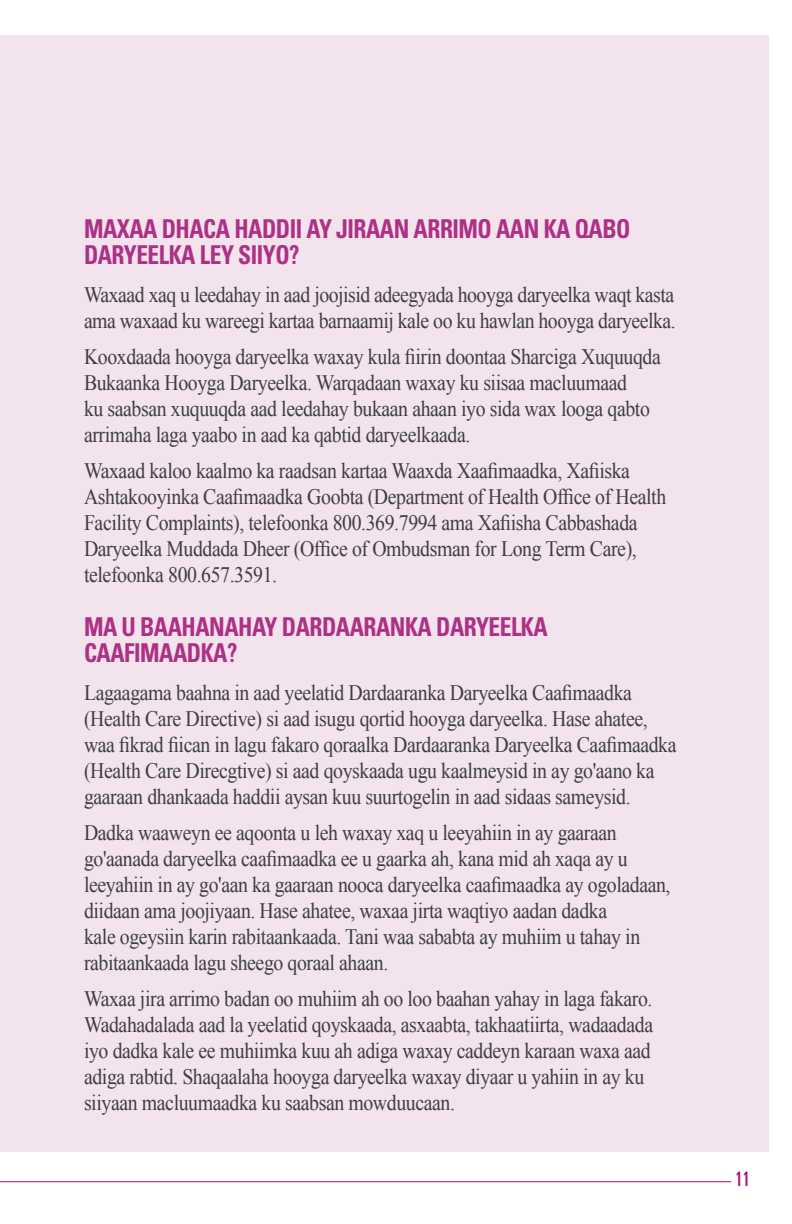
<style>
.page{position:relative;width:792px;height:1224px;background:#fff}
.page>*{position:absolute;margin:0;border:0;box-sizing:border-box;transform-origin:0 0}
.Subhead{font:700 condensed 26px/26px "Univers LT Std";letter-spacing:-.02em;color:#ae3084;scale:.9 1}
.Body{font:22px/26px "Times New Roman";letter-spacing:-.02em;color:#3e3e3f;scale:.9 1}
.t1{font:ultra-condensed 20px "Univers LT Std";color:#a8097a}
</style>
<div class="page">
<hr style="left:0;top:1181px;width:731px;height:1px;background:#a8097a">
<div style="left:0;top:35px;width:768px;height:1117px;background:#f2e3ed"></div>
<p class="Subhead" style="left:84px;top:215px;width:609px">MAXAA DHACA HADDII AY JIRAAN ARRIMO AAN KA QABO<br>DARYEELKA LEY SIIYO?</p>
<p class="Body" style="left:84px;top:281px;width:659px">Waxaad xaq u leedahay in aad joojisid adeegyada hooyga daryeelka waqt kasta ama waxaad ku wareegi kartaa barnaamij kale oo ku hawlan hooyga daryeelka.</p>
<p class="Body" style="left:84px;top:343px;width:642px">Kooxdaada hooyga daryeelka waxay kula fiirin doontaa Sharciga Xuquuqda Bukaanka Hooyga Daryeelka. Warqadaan waxay ku siisaa macluumaad<br>ku saabsan xuquuqda aad leedahay bukaan ahaan iyo sida wax looga qabto arrimaha laga yaabo in aad ka qabtid daryeelkaada.</p>
<p class="Body" style="left:84px;top:457px;width:649px">Waxaad kaloo kaalmo ka raadsan kartaa Waaxda Xaafimaadka, Xafiiska Ashtakooyinka Caafimaadka Goobta (Department of Health Office of Health Facility Complaints), telefoonka 800.369.7994 ama Xafiisha Cabbashada Daryeelka Muddada Dheer (Office of Ombudsman for Long Term Care), telefoonka 800.657.3591.</p>
<p class="Subhead" style="left:84px;top:613px;width:517px">MA U BAAHANAHAY DARDAARANKA DARYEELKA<br>CAAFIMAADKA?</p>
<p class="Body" style="left:84px;top:679px;width:660px">Lagaagama baahna in aad yeelatid Dardaaranka Daryeelka Caafimaadka (Health Care Directive) si aad isugu qortid hooyga daryeelka. Hase ahatee, waa fikrad fiican in lagu fakaro qoraalka Dardaaranka Daryeelka Caafimaadka (Health Care Direcgtive) si aad qoyskaada ugu kaalmeysid in ay go'aano ka gaaraan dhankaada haddii aysan kuu suurtogelin in aad sidaas sameysid.</p>
<p class="Body" style="left:84px;top:819px;width:653px">Dadka waaweyn ee aqoonta u leh waxay xaq u leeyahiin in ay gaaraan go'aanada daryeelka caafimaadka ee u gaarka ah, kana mid ah xaqa ay u leeyahiin in ay go'aan ka gaaraan nooca daryeelka caafimaadka ay ogoladaan, diidaan ama joojiyaan. Hase ahatee, waxaa jirta waqtiyo aadan dadka<br>kale ogeysiin karin rabitaankaada. Tani waa sababta ay muhiim u tahay in rabitaankaada lagu sheego qoraal ahaan.</p>
<p class="Body" style="left:84px;top:985px;width:634px">Waxaa jira arrimo badan oo muhiim ah oo loo baahan yahay in laga fakaro.<br>Wadahadalada aad la yeelatid qoyskaada, asxaabta, takhaatiirta, wadaadada iyo dadka kale ee muhiimka kuu ah adiga waxay caddeyn karaan waxa aad adiga rabtid. Shaqaalaha hooyga daryeelka waxay diyaar u yahiin in ay ku siiyaan macluumaadka ku saabsan mowduucaan.</p>
<p class="t1" style="left:735px;top:1167px;width:16px">11</p>
</div>
